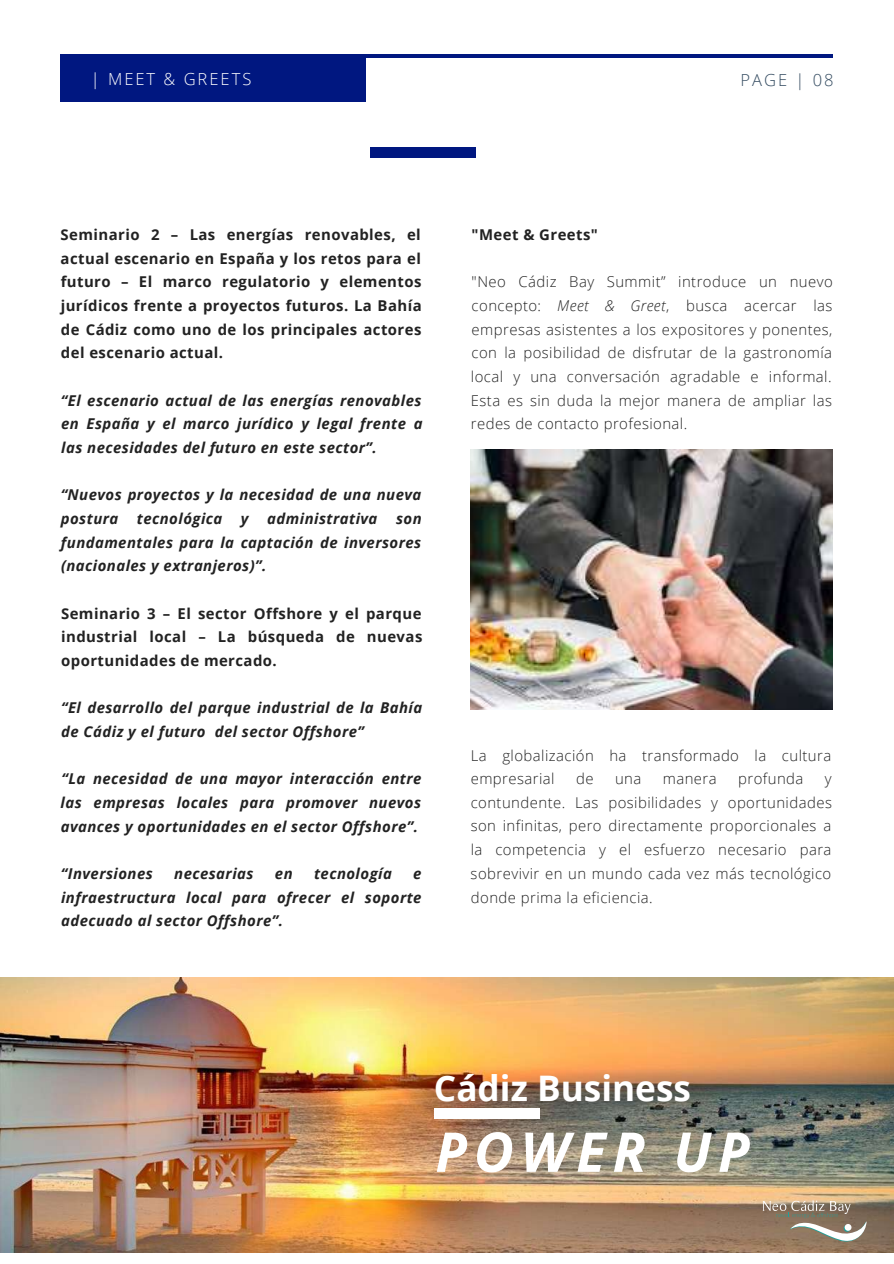
<style>
.page{position:relative;width:894px;height:1264px;background:#fff}
.page>*{position:absolute;margin:0;border:0;box-sizing:border-box;transform-origin:0 0}
.t1{font:italic 700 54.9px "Open Sans";letter-spacing:.12em;color:#fff}
.t2{font:700 35.25px "Open Sans";color:#fff}
.t3{font:300 16.5px "Open Sans";letter-spacing:.12em;color:#fff}
.t4{font:300 16.5px "Open Sans";letter-spacing:.12em;color:#364d62}
.t5{font:italic 700 14.85px/23.7px "Open Sans";letter-spacing:.03em;color:#222;text-align:justify}
.t6{font:300 14.85px/23.7px "Open Sans";letter-spacing:.03em;color:#222;text-align:justify}
.t7{font:700 14.85px/23.7px "Open Sans";letter-spacing:.03em;color:#222;text-align:justify}
.s1{font-style:italic}
</style>
<div class="page">
<hr style="left:61px;top:55px;width:771px;height:3px;background:#001780">
<div style="left:61px;top:55px;width:305px;height:47px;background:#001780"></div>
<img style="left:0;top:977px;width:893px;height:275px">
<div style="left:434px;top:1108px;width:105px;height:10px;background:#fff"></div>
<div style="left:370px;top:147px;width:105px;height:10px;background:#001780"></div>
<img style="left:471px;top:449px;width:361px;height:261px">
<svg style="left:762px;top:1200px;width:104px;height:42px;background:#9b8c79"></svg>
<p class="t3" style="left:91px;top:68px;width:162px">| MEET &amp; GREETS</p>
<p class="t4" style="left:740px;top:68px;width:95px">PAGE | 08</p>
<p class="t7" style="left:61px;top:222px;width:362px">Seminario 2 – Las energías renovables, el actual escenario en España y los retos para el futuro – El marco regulatorio y elementos jurídicos frente a proyectos futuros. La Bahía de Cádiz como uno de los principales actores del escenario actual.</p>
<p class="t5" style="left:61px;top:388px;width:363px">“El escenario actual de las energías renovables en España y el marco jurídico y legal frente a las necesidades del futuro en este sector”.</p>
<p class="t5" style="left:61px;top:483px;width:362px">“Nuevos proyectos y la necesidad de una nueva postura tecnológica y administrativa son fundamentales para la captación de inversores (nacionales y extranjeros)”.</p>
<p class="t7" style="left:61px;top:601px;width:363px">Seminario 3 – El sector Offshore y el parque industrial local – La búsqueda de nuevas oportunidades de mercado.</p>
<p class="t5" style="left:61px;top:695px;width:362px">“El desarrollo del parque industrial de la Bahía de Cádiz y el futuro del sector Offshore”</p>
<p class="t5" style="left:61px;top:766px;width:362px">“La necesidad de una mayor interacción entre las empresas locales para promover nuevos avances y oportunidades en el sector Offshore”.</p>
<p class="t5" style="left:61px;top:861px;width:93px">“Inversiones</p>
<p class="t5" style="left:174px;top:861px;width:81px">necesarias</p>
<p class="t5" style="left:275px;top:861px;width:19px">en</p>
<p class="t5" style="left:314px;top:861px;width:79px">tecnología</p>
<p class="t5" style="left:61px;top:861px;width:362px;text-indent:352px">e infraestructura local para ofrecer el soporte adecuado al sector Offshore”.</p>
<p class="t7" style="left:471px;top:222px;width:128px">"Meet &amp; Greets"</p>
<p class="t6" style="left:470px;top:270px;width:363px">"Neo Cádiz Bay Summit” introduce un nuevo concepto: <span class="s1">Meet &amp; Greet</span>, busca acercar las empresas asistentes a los expositores y ponentes, con la posibilidad de disfrutar de la gastronomía local y una conversación agradable e informal.<br>Esta es sin duda la mejor manera de ampliar las redes de contacto profesional.</p>
<p class="t6" style="left:470px;top:743px;width:362px">La globalización ha transformado la cultura empresarial</p>
<p class="t6" style="left:576px;top:766px;width:19px">de</p>
<p class="t6" style="left:615px;top:766px;width:28px">una</p>
<p class="t6" style="left:662px;top:766px;width:55px">manera</p>
<p class="t6" style="left:738px;top:766px;width:67px">profunda</p>
<p class="t6" style="left:470px;top:766px;width:363px;text-indent:354px">y contundente. Las posibilidades y oportunidades son infinitas, pero directamente proporcionales a la competencia y el esfuerzo necesario para sobrevivir en un mundo cada vez más tecnológico donde prima la eficiencia.</p>
<h2 class="t2" style="left:434px;top:1062px;width:258px">Cádiz Business</h2>
<h1 class="t1" style="left:435px;top:1113px;width:316px">POWER UP</h1>
</div>
